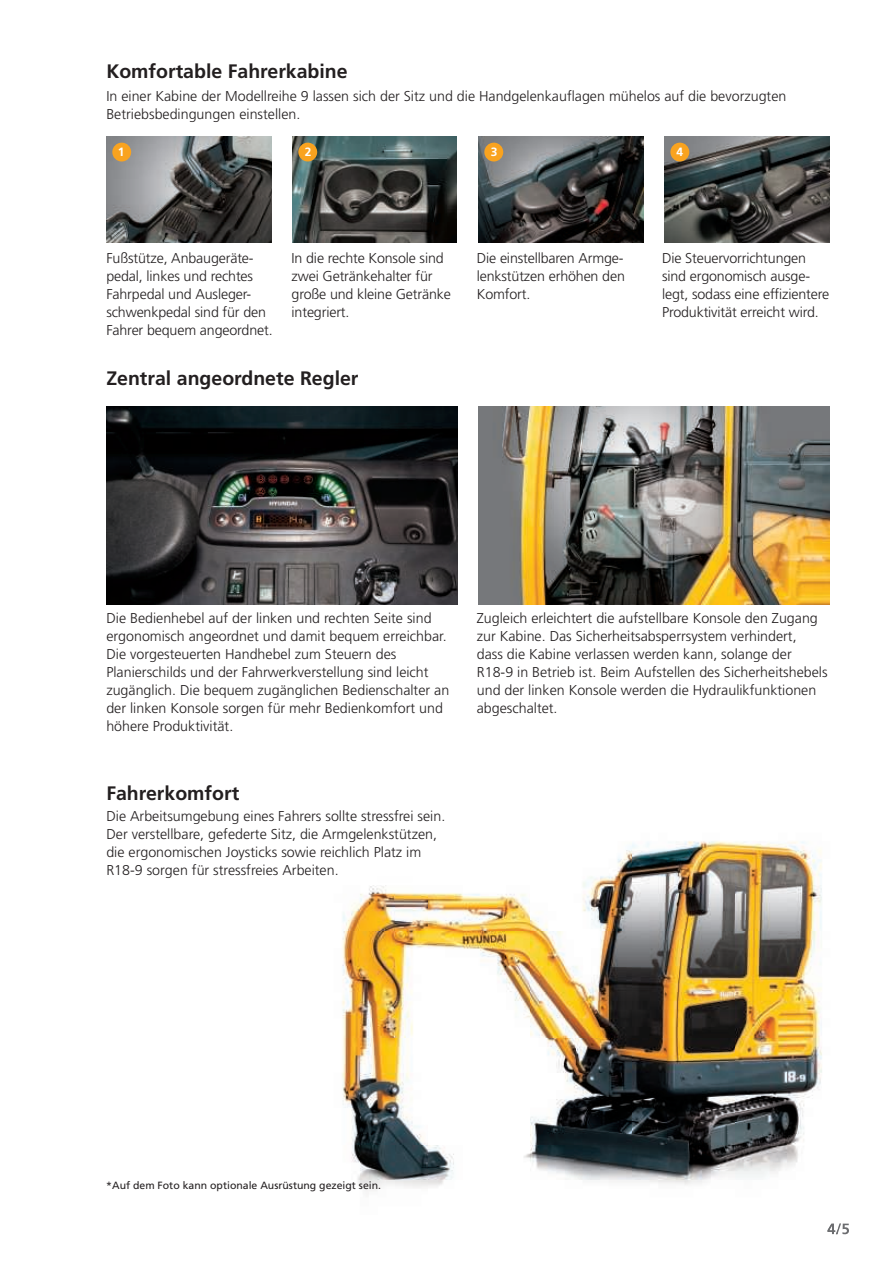
<style>
.page{position:relative;width:893px;height:1263px;background:#fff}
.page>*{position:absolute;margin:0;border:0;box-sizing:border-box;transform-origin:0 0}
.t1{font:700 19.5px "Frutiger LT Std";color:#231f20}
.t2{font:300 14.25px/18px "Frutiger LT Std";color:#231f20}
.t3{font:700 12px "Frutiger LT Std";color:#fff}
.t4{font:10.5px "Frutiger LT Std";color:#231f20}
</style>
<div class="page">
<img style="left:342px;top:841px;width:496px;height:394px">
<svg style="left:827px;top:1223px;width:22px;height:11px"></svg>
<img style="left:106px;top:137px;width:165px;height:106px">
<div style="left:112px;top:143px;width:19px;height:18px;background:#f9a31f;border-radius:50%"></div>
<img style="left:292px;top:137px;width:164px;height:106px">
<div style="left:298px;top:143px;width:19px;height:18px;background:#f9a31f;border-radius:50%"></div>
<img style="left:478px;top:137px;width:165px;height:106px">
<div style="left:484px;top:143px;width:19px;height:18px;background:#f9a31f;border-radius:50%"></div>
<img style="left:664px;top:137px;width:165px;height:106px">
<div style="left:670px;top:143px;width:19px;height:18px;background:#f9a31f;border-radius:50%"></div>
<img style="left:106px;top:407px;width:351px;height:198px">
<img style="left:478px;top:407px;width:351px;height:198px">
<h1 class="t1" style="left:106px;top:60px;width:243px">Komfortable Fahrerkabine</h1>
<p class="t2" style="left:106px;top:87px;width:681px">In einer Kabine der Modellreihe 9 lassen sich der Sitz und die Handgelenkauflagen mühelos auf die bevorzugten<br>Betriebsbedingungen einstellen.</p>
<p class="t3" style="left:118px;top:145px;width:8px">1</p>
<p class="t3" style="left:305px;top:145px;width:8px">2</p>
<p class="t3" style="left:491px;top:145px;width:8px">3</p>
<p class="t3" style="left:676px;top:145px;width:8px">4</p>
<p class="t2" style="left:106px;top:249px;width:168px">Fußstütze, Anbaugeräte&shy;pedal, linkes und rechtes<br>Fahrpedal und Ausleger&shy;schwenkpedal sind für den<br>Fahrer bequem angeordnet.</p>
<p class="t2" style="left:292px;top:249px;width:161px">In die rechte Konsole sind zwei Getränkehalter für große und kleine Getränke integriert.</p>
<p class="t2" style="left:477px;top:249px;width:150px;text-align:justify">Die einstellbaren Armge&shy;lenkstützen erhöhen den Komfort.</p>
<p class="t2" style="left:662px;top:249px;width:169px">Die Steuervorrichtungen sind ergonomisch ausge&shy;legt, sodass eine effizientere<br>Produktivität erreicht wird.</p>
<h1 class="t1" style="left:106px;top:367px;width:254px">Zentral angeordnete Regler</h1>
<p class="t2" style="left:106px;top:609px;width:344px">Die Bedienhebel auf der linken und rechten Seite sind ergonomisch angeordnet und damit bequem erreichbar.<br>Die vorgesteuerten Handhebel zum Steuern des Planierschilds und der Fahrwerkverstellung sind leicht zugänglich. Die bequem zugänglichen Bedienschalter an der linken Konsole sorgen für mehr Bedienkomfort und höhere Produktivität.</p>
<p class="t2" style="left:477px;top:609px;width:352px">Zugleich erleichtert die aufstellbare Konsole den Zugang zur Kabine. Das Sicherheitsabsperrsystem verhindert,<br>dass die Kabine verlassen werden kann, solange der R18-9 in Betrieb ist. Beim Aufstellen des Sicherheitshebels und der linken Konsole werden die Hydraulikfunktionen abgeschaltet.</p>
<h1 class="t1" style="left:106px;top:782px;width:134px">Fahrerkomfort</h1>
<p class="t2" style="left:106px;top:807px;width:340px">Die Arbeitsumgebung eines Fahrers sollte stressfrei sein.<br>Der verstellbare, gefederte Sitz, die Armgelenkstützen, die ergonomischen Joysticks sowie reichlich Platz im R18-9 sorgen für stressfreies Arbeiten.</p>
<p class="t4" style="left:106px;top:1179px;width:276px">*Auf dem Foto kann optionale Ausrüstung gezeigt sein.</p>
</div>
